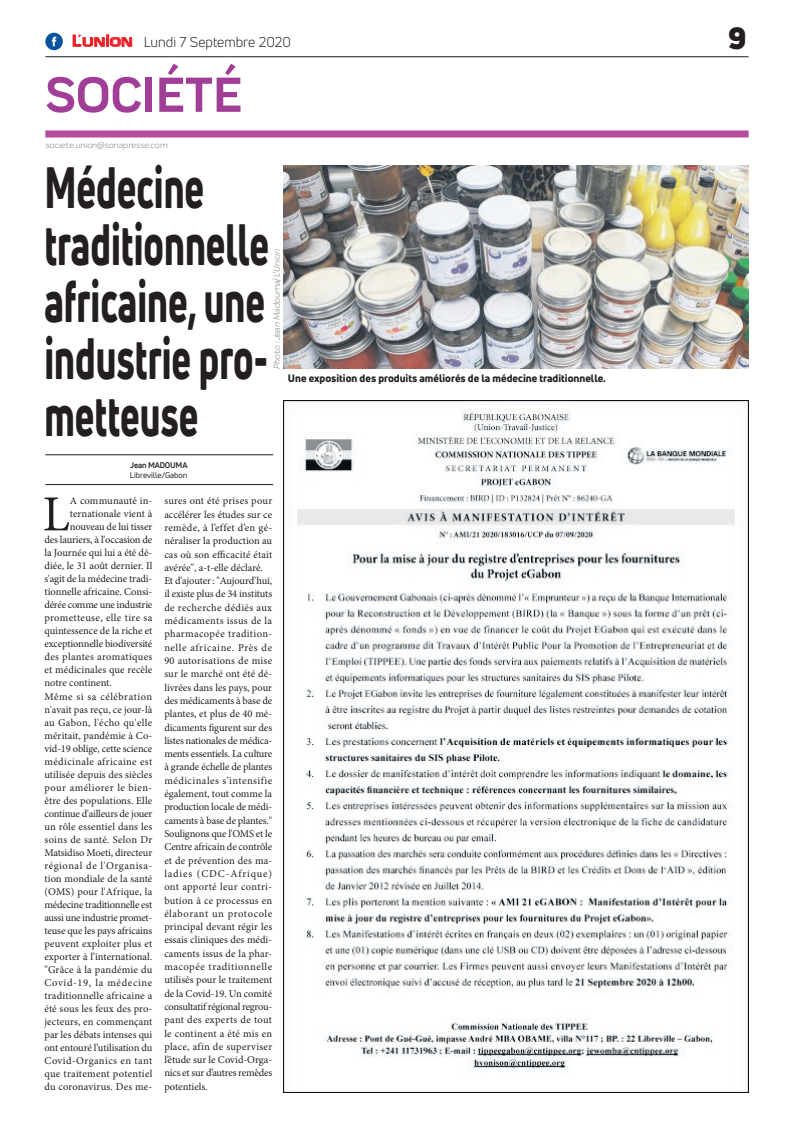
<style>
.page{position:relative;width:794px;height:1129px;background:#fff}
.page>*{position:absolute;margin:0;border:0;box-sizing:border-box;transform-origin:0 0}
.t1{font:800 57px/57px "Uni Neue";color:#231f20;scale:.65 1}
.t2{font:700 51px "Praktika";color:#a13e97}
.t3{font:50.5px "Minion Pro";color:#231f20}
.t4{font:900 30px "Uni Neue";color:#231f20}
.t5{font:14px "Uni Neue";color:#231f20}
.t6{font:10.5px/13.3px "Minion Pro";letter-spacing:.005em;color:#231f20}
.t7{font:10.5px "Minion Pro";letter-spacing:-.015em;color:#231f20}
.t8{font:10.5px "Minion Pro";letter-spacing:.03em;color:#231f20}
.t9{font:800 10.5px "Uni Neue";color:#231f20}
.t10{font:10.5px "Minion Pro";letter-spacing:-.02em;color:#231f20}
.t11{font:10.5px "Minion Pro";letter-spacing:.05em;color:#231f20}
.t12{font:10.5px "Minion Pro";letter-spacing:-.03em;color:#231f20}
.t13{font:10.5px "Minion Pro";letter-spacing:-.025em;color:#231f20}
.t14{font:10.5px "Minion Pro";letter-spacing:.035em;color:#231f20}
.t15{font:10.5px "Minion Pro";letter-spacing:.025em;color:#231f20}
.t16{font:10.5px "Minion Pro";letter-spacing:.045em;color:#231f20}
.t17{font:10.5px "Minion Pro";letter-spacing:.04em;color:#231f20}
.t18{font:10.5px "Minion Pro";letter-spacing:.06em;color:#231f20}
.t19{font:italic 9px "Praktika";color:#818386}
.t20{font:8px "Uni Neue";color:#231f20}
.t21{font:700 8px "Uni Neue";letter-spacing:-.02em;color:#231f20}
.s1{font-family:"Eurostile";font-weight:600;font-size:15px;color:#ee1d23}
.s2{font-family:"Eurostile";font-weight:600;font-size:11.4px;color:#ee1d23}
</style>
<div class="page">
<hr style="left:45px;top:56px;width:703px;height:1px;background:#231f20">
<div style="left:45px;top:130px;width:703px;height:7px;background:#b44a9c"></div>
<svg style="left:72px;top:34px;width:60px;height:13px"></svg>
<div style="left:45px;top:33px;width:18px;height:17px;background:#08549e;border-radius:50%"></div>
<svg style="left:52px;top:37px;width:4px;height:9px"></svg>
<img style="left:283px;top:400px;width:465px;height:692px">
<hr style="left:45px;top:484px;width:228px;height:1px;background:#231f20">
<hr style="left:45px;top:454px;width:228px;height:1px;background:#231f20">
<img style="left:283px;top:165px;width:465px;height:204px">
<h3 class="t5" style="left:72px;top:33px;width:220px"><span class="s1">L</span><span class="s2">UNION</span> Lundi 7 Septembre 2020</h3>
<h2 class="t2" style="left:45px;top:54px;width:198px">SOCIÉTÉ</h2>
<p class="t19" style="left:45px;top:139px;width:124px">societe.union@sonapresse.com</p>
<h1 class="t1" style="left:44px;top:158px;width:347px">Médecine traditionnelle africaine, une industrie pro&shy;metteuse</h1>
<p class="t21" style="left:130px;top:459px;width:59px">Jean MADOUMA</p>
<p class="t20" style="left:130px;top:470px;width:59px">Libreville/Gabon</p>
<p class="t19" style="left:270px;top:369px;width:121px;rotate:-90deg">Photo : Jean Madouma/ L’Union</p>
<p class="t9" style="left:288px;top:371px;width:319px">Une exposition des produits améliorés de la médecine traditionnelle.</p>
<h3 class="t3" style="left:43px;top:480px;width:29px">L</h3>
<p class="t6" style="left:70px;top:494px;width:84px">A communauté in-</p>
<p class="t6" style="left:70px;top:507px;width:84px">ternationale vient à</p>
<p class="t7" style="left:70px;top:520px;width:84px">nouveau de lui tisser</p>
<p class="t7" style="left:44px;top:533px;width:109px">des lauriers, à l'occasion de</p>
<p class="t6" style="left:44px;top:546px;width:109px">la Journée qui lui a été dé-</p>
<p class="t6" style="left:44px;top:559px;width:109px">diée, le 31 août dernier. Il</p>
<p class="t6" style="left:44px;top:572px;width:109px">s'agit de la médecine tradi-</p>
<p class="t6" style="left:44px;top:585px;width:109px">tionnelle africaine. Consi-</p>
<p class="t13" style="left:44px;top:598px;width:109px">dérée comme une industrie</p>
<p class="t8" style="left:44px;top:611px;width:109px">prometteuse, elle tire sa</p>
<p class="t6" style="left:44px;top:624px;width:109px">quintessence de la riche et</p>
<p class="t7" style="left:44px;top:637px;width:109px">exceptionnelle biodiversité</p>
<p class="t8" style="left:44px;top:650px;width:109px">des plantes aromatiques</p>
<p class="t6" style="left:44px;top:663px;width:109px">et médicinales que recèle</p>
<p class="t6" style="left:44px;top:676px;width:69px">notre continent.</p>
<p class="t11" style="left:44px;top:689px;width:109px">Même si sa célébration</p>
<p class="t6" style="left:44px;top:702px;width:109px">n'avait pas reçu, ce jour-là</p>
<p class="t8" style="left:44px;top:715px;width:109px">au Gabon, l'écho qu'elle</p>
<p class="t6" style="left:44px;top:728px;width:109px">méritait, pandémie à Co-</p>
<p class="t6" style="left:44px;top:741px;width:109px">vid-19 oblige, cette science</p>
<p class="t14" style="left:44px;top:754px;width:109px">médicinale africaine est</p>
<p class="t6" style="left:44px;top:767px;width:109px">utilisée depuis des siècles</p>
<p class="t16" style="left:44px;top:780px;width:109px">pour améliorer le bien-</p>
<p class="t6" style="left:44px;top:793px;width:109px">être des populations. Elle</p>
<p class="t10" style="left:44px;top:806px;width:109px">continue d'ailleurs de jouer</p>
<p class="t6" style="left:44px;top:819px;width:109px">un rôle essentiel dans les</p>
<p class="t8" style="left:44px;top:832px;width:109px">soins de santé. Selon Dr</p>
<p class="t6" style="left:44px;top:845px;width:109px">Matsidiso Moeti, directeur</p>
<p class="t11" style="left:44px;top:858px;width:109px">régional de l'Organisa-</p>
<p class="t6" style="left:44px;top:871px;width:109px">tion mondiale de la santé</p>
<p class="t6" style="left:44px;top:884px;width:109px">(OMS) pour l'Afrique, la</p>
<p class="t10" style="left:44px;top:897px;width:109px">médecine traditionnelle est</p>
<p class="t12" style="left:44px;top:910px;width:109px">aussi une industrie promet-</p>
<p class="t6" style="left:44px;top:923px;width:109px">teuse que les pays africains</p>
<p class="t6" style="left:44px;top:936px;width:109px">peuvent exploiter plus et</p>
<p class="t6" style="left:44px;top:949px;width:109px">exporter à l’international.</p>
<p class="t6" style="left:44px;top:962px;width:109px">"Grâce à la pandémie du</p>
<p class="t18" style="left:44px;top:975px;width:109px">Covid-19, la médecine</p>
<p class="t6" style="left:44px;top:988px;width:109px">traditionnelle africaine a</p>
<p class="t6" style="left:44px;top:1001px;width:109px">été sous les feux des pro-</p>
<p class="t6" style="left:44px;top:1014px;width:109px">jecteurs, en commençant</p>
<p class="t6" style="left:44px;top:1027px;width:109px">par les débats intenses qui</p>
<p class="t7" style="left:44px;top:1040px;width:109px">ont entouré l’utilisation du</p>
<p class="t17" style="left:44px;top:1053px;width:109px">Covid-Organics en tant</p>
<p class="t15" style="left:44px;top:1066px;width:109px">que traitement potentiel</p>
<p class="t6" style="left:44px;top:1079px;width:109px">du coronavirus. Des me-</p>
<p class="t6" style="left:164px;top:494px;width:109px">sures ont été prises pour accélérer les études sur ce remède, à l’effet d’en gé&shy;néraliser la production au cas où son efficacité était avérée", a-t-elle déclaré.<br>Et d'ajouter: "Aujourd’hui, il existe plus de 34 instituts de recherche dédiés aux médicaments issus de la pharmacopée tradition&shy;nelle africaine. Près de<br>90 autorisations de mise sur le marché ont été dé&shy;livrées dans les pays, pour des médicaments à base de plantes, et plus de 40 mé&shy;dicaments figurent sur des listes nationales de médica&shy;ments essentiels. La culture à grande échelle de plantes médicinales s’intensifie également, tout comme la production locale de médi&shy;caments à base de plantes."<br>Soulignons que l'OMS et le<br>Centre africain de contrôle et de prévention des ma&shy;ladies (CDC-Afrique) ont apporté leur contri&shy;bution à ce processus en élaborant un protocole principal devant régir les essais cliniques des médi&shy;caments issus de la phar&shy;macopée traditionnelle utilisés pour le traitement de la Covid-19. Un comité consultatif régional regrou&shy;pant des experts de tout le continent a été mis en place, afin de superviser l’étude sur le Covid-Orga&shy;nics et sur d’autres remèdes potentiels.</p>
<h3 class="t4" style="left:728px;top:17px;width:20px">9</h3>
</div>
